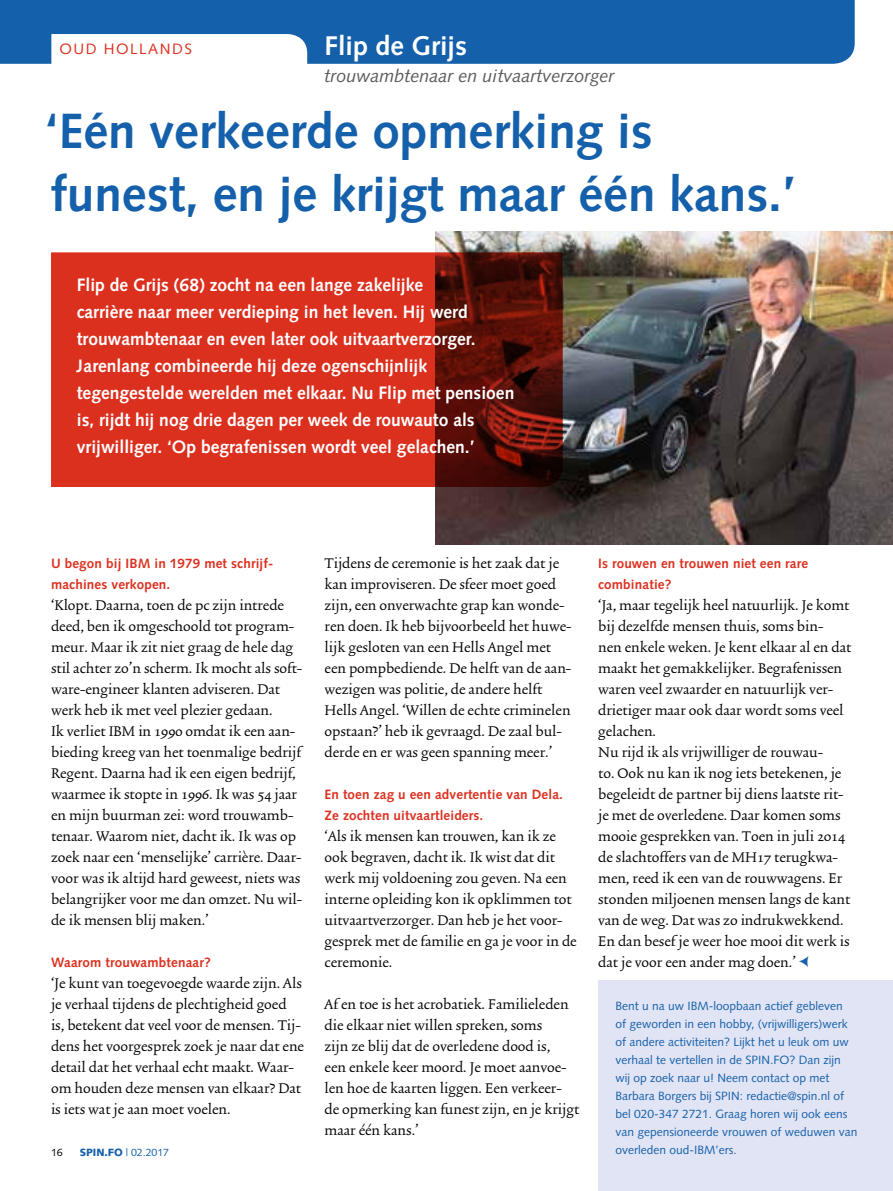
<style>
.page{position:relative;width:893px;height:1191px;background:#fff}
.page>*{position:absolute;margin:0;border:0;box-sizing:border-box;transform-origin:0 0}
.t1{font:700 49.5px/63px "Syntax";color:#1560ab}
.t2{font:700 27px "Syntax";color:#fff}
.t3{font:700 18px/27px "Syntax";color:#fff}
.t4{font:italic 18px "Syntax";color:#5c5b5b}
.t5{font:16.5px/21px "Trinite No 2 Rom Wid";color:#000}
.t6{font:15px "Syntax";letter-spacing:.1em;color:#dc301f}
.t7{font:700 13.5px/21px "Syntax";letter-spacing:.01em;color:#dc301f}
.t8{font:12px/18px "Syntax";color:#1560ab}
.t9{font:10.5px "Syntax";color:#1560ab}
.t10{font:10.5px "Syntax";color:#000}
.s1{font-weight:900}
.s2{font-family:"Trinite No 2 Med Wid";font-size:36px;color:#1560ab}
</style>
<div class="page">
<div style="left:598px;top:980px;width:295px;height:211px;background:#e1e4f4"></div>
<svg style="left:0;top:0;width:855px;height:64px;background:#3676b7"></svg>
<img style="left:435px;top:231px;width:458px;height:313px">
<svg style="left:51px;top:252px;width:512px;height:235px;background:#b92819"></svg>
<p class="t6" style="left:60px;top:40px;width:134px">OUD HOLLANDS</p>
<h2 class="t2" style="left:325px;top:30px;width:144px">Flip de Grijs</h2>
<p class="t4" style="left:325px;top:65px;width:292px">trouwambtenaar en uitvaartverzorger</p>
<h1 class="t1" style="left:45px;top:100px;width:752px">‘Eén verkeerde opmerking is funest, en je krijgt maar één kans.’</h1>
<p class="t3" style="left:77px;top:272px;width:439px">Flip de Grijs (68) zocht na een lange zakelijke<br>carrière naar meer verdieping in het leven. Hij werd trouwambtenaar en even later ook uitvaartverzorger.<br>Jarenlang combineerde hij deze ogenschijnlijk tegengestelde werelden met elkaar. Nu Flip met pensioen is, rijdt hij nog drie dagen per week de rouwauto als vrijwilliger. ‘Op begrafenissen wordt veel gelachen.’</p>
<p class="t7" style="left:51px;top:553px;width:224px">U begon bij IBM in 1979 met schrijf&shy;machines verkopen.</p>
<p class="t5" style="left:51px;top:596px;width:253px">‘Klopt. Daarna, toen de pc zijn intrede deed, ben ik omgeschoold tot program&shy;meur. Maar ik zit niet graag de hele dag stil achter zo’n scherm. Ik mocht als soft&shy;ware-engineer klanten adviseren. Dat werk heb ik met veel plezier gedaan.<br>Ik verliet IBM in 1990 omdat ik een aan&shy;bieding kreeg van het toenmalige bedrijf Regent. Daarna had ik een eigen bedrijf, waarmee ik stopte in 1996. Ik was 54 jaar en mijn buurman zei: word trouwamb&shy;tenaar. Waarom niet, dacht ik. Ik was op zoek naar een ‘menselijke’ carrière. Daar&shy;voor was ik altijd hard geweest, niets was belangrijker voor me dan omzet. Nu wil&shy;de ik mensen blij maken.’</p>
<p class="t7" style="left:51px;top:952px;width:161px">Waarom trouwambtenaar?</p>
<p class="t5" style="left:51px;top:974px;width:254px">‘Je kunt van toegevoegde waarde zijn. Als je verhaal tijdens de plechtigheid goed<br>is, betekent dat veel voor de mensen. Tij&shy;dens het voorgesprek zoek je naar dat ene detail dat het verhaal echt maakt. Waar&shy;om houden deze mensen van elkaar? Dat is iets wat je aan moet voelen.</p>
<p class="t10" style="left:51px;top:1146px;width:13px">16</p>
<p class="t9" style="left:80px;top:1146px;width:91px"><span class="s1">SPIN.FO</span> | 02.2017</p>
<p class="t5" style="left:325px;top:554px;width:249px">Tijdens de ceremonie is het zaak dat je kan improviseren. De sfeer moet goed zijn, een onverwachte grap kan wonde&shy;ren doen. Ik heb bijvoorbeeld het huwe&shy;lijk gesloten van een Hells Angel met een pompbediende. De helft van de aan&shy;wezigen was politie, de andere helft Hells Angel. ‘Willen de echte criminelen opstaan?’ heb ik gevraagd. De zaal bul&shy;derde en er was geen spanning meer.’</p>
<p class="t7" style="left:325px;top:784px;width:240px">En toen zag u een advertentie van Dela.<br>Ze zochten uitvaartleiders.</p>
<p class="t5" style="left:325px;top:827px;width:254px">‘Als ik mensen kan trouwen, kan ik ze ook begraven, dacht ik. Ik wist dat dit werk mij voldoening zou geven. Na een interne opleiding kon ik opklimmen tot uitvaartverzorger. Dan heb je het voor&shy;gesprek met de familie en ga je voor in de ceremonie.</p>
<p class="t5" style="left:325px;top:995px;width:256px">Af en toe is het acrobatiek. Familieleden die elkaar niet willen spreken, soms<br>zijn ze blij dat de overledene dood is,<br>een enkele keer moord. Je moet aanvoe&shy;len hoe de kaarten liggen. Een verkeer&shy;de opmerking kan funest zijn, en je krijgt maar één kans.’</p>
<p class="t8" style="left:615px;top:997px;width:243px">Bent u na uw IBM-loopbaan actief gebleven<br>of geworden in een hobby, (vrijwilligers)werk of andere activiteiten? Lijkt het u leuk om uw verhaal te vertellen in de SPIN.FO? Dan zijn wij op zoek naar u! Neem contact op met Barbara Borgers bij SPIN: redactie@spin.nl of bel 020-347 2721. Graag horen wij ook eens van gepensioneerde vrouwen of weduwen van overleden oud-IBM’ers.</p>
<p class="t7" style="left:598px;top:553px;width:211px">Is rouwen en trouwen niet een rare combinatie?</p>
<p class="t5" style="left:598px;top:596px;width:255px">‘Ja, maar tegelijk heel natuurlijk. Je komt bij dezelfde mensen thuis, soms bin-<br>nen enkele weken. Je kent elkaar al en dat maakt het gemakkelijker. Begrafenissen waren veel zwaarder en natuurlijk ver&shy;drietiger maar ook daar wordt soms veel gelachen.<br>Nu rijd ik als vrijwilliger de rouwau-<br>to. Ook nu kan ik nog iets betekenen, je begeleidt de partner bij diens laatste rit&shy;je met de overledene. Daar komen soms mooie gesprekken van. Toen in juli 2014 de slachtoffers van de MH17 terugkwa&shy;men, reed ik een van de rouwwagens. Er stonden miljoenen mensen langs de kant van de weg. Dat was zo indrukwekkend.<br>En dan besef je weer hoe mooi dit werk is dat je voor een ander mag doen.’ <span class="s2">&lt;</span></p>
</div>
